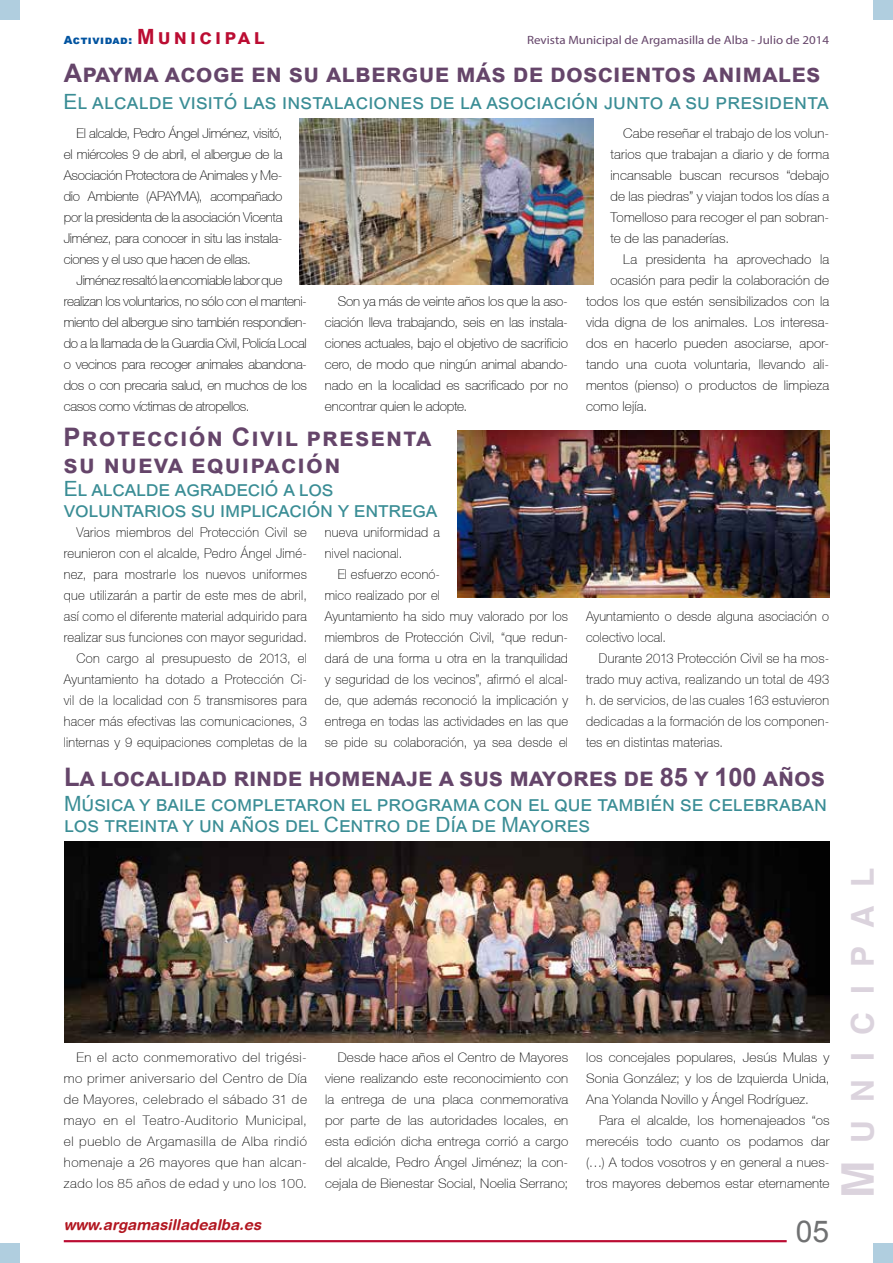
<style>
.page{position:relative;width:893px;height:1263px;background:#fff}
.page>*{position:absolute;margin:0;border:0;box-sizing:border-box;transform-origin:0 0}
.t1{font:700 31.5px "Helvetica";letter-spacing:.57em;color:#dbd3dd}
.t2{font:30px "Arial";color:#707172}
.t3{font:700 25.5px "Arial";letter-spacing:.01em;color:#65456a}
.t4{font:700 25.5px/27px "Arial";letter-spacing:.05em;color:#65456a}
.t5{font:21px/21px "Arial";color:#3a8d95}
.t6{font:italic 700 15px "Helvetica Rounded";color:#b21721}
.t7{font:100 13.5px/21px "Helvetica 35";letter-spacing:.01em;color:#000;scale:.95 1}
.t8{font:100 13.5px/21px "Helvetica 35";letter-spacing:.01em;color:#000;text-align:justify}
.t9{font:100 13.5px/21px "Helvetica 35";letter-spacing:-.025em;color:#000}
.t10{font:100 13.2px/21px "Helvetica 35";letter-spacing:.015em;color:#000;text-align:justify}
.t11{font:12px "Myriad Pro";color:#65456a;scale:1.08 1}
.t12{font:900 11.25px "Arial";letter-spacing:.05em;color:#0053a0}
.s1{font-weight:700;font-size:21px;color:#bb0c32}
.s2{font-size:45px}
</style>
<div class="page">
<div style="left:873px;top:1243px;width:20px;height:20px;background:#b0cedf"></div>
<div style="left:873px;top:0;width:20px;height:20px;background:#b0cedf"></div>
<div style="left:0;top:0;width:20px;height:20px;background:#b0cedf"></div>
<hr style="left:64px;top:1240px;width:723px;height:2px;background:#bb0c32">
<div style="left:0;top:1243px;width:20px;height:20px;background:#b0cedf"></div>
<img style="left:457px;top:430px;width:372px;height:167px">
<img style="left:299px;top:118px;width:294px;height:167px">
<img style="left:64px;top:841px;width:765px;height:202px">
<p class="t12" style="left:64px;top:31px;width:202px">Actividad: <span class="s1">Municipal</span></p>
<p class="t11" style="left:527px;top:32px;width:281px">Revista Municipal de Argamasilla de Alba - Julio de 2014</p>
<h3 class="t3" style="left:64px;top:55px;width:758px">Apayma acoge en su albergue más de doscientos animales</h3>
<h3 class="t5" style="left:63px;top:91px;width:767px">El alcalde visitó las instalaciones de la asociación junto a su presidenta</h3>
<p class="t8" style="left:64px;top:123px;width:220px;text-indent:13px">El alcalde, Pedro Ángel Jiménez, visitó, el miércoles 9 de abril, el albergue de la Asociación Protectora de Animales y Me&shy;dio Ambiente (APAYMA), acompañado por la presidenta de la asociación Vicenta Jiménez, para conocer in situ las instala&shy;ciones y el uso que hacen de ellas.</p>
<p class="t9" style="left:64px;top:270px;width:245px;text-indent:13px">Jiménez resaltó la encomiable labor que realizan los voluntarios, no sólo con el manteni&shy;miento del albergue sino también respondien&shy;do a la llamada de la Guardia Civil, Policía Local o vecinos para recoger animales abandona&shy;dos o con precaria salud, en muchos de los casos como víctimas de atropellos.</p>
<p class="t8" style="left:325px;top:291px;width:245px;text-indent:13px">Son ya más de veinte años los que la aso&shy;ciación lleva trabajando, seis en las instala&shy;ciones actuales, bajo el objetivo de sacrificio cero, de modo que ningún animal abando&shy;nado en la localidad es sacrificado por no encontrar quien le adopte.</p>
<h3 class="t4" style="left:64px;top:424px;width:369px">Protección Civil presenta su nueva equipación</h3>
<h3 class="t5" style="left:64px;top:478px;width:375px">El alcalde agradeció a los voluntarios su implicación y entrega</h3>
<p class="t7" style="left:64px;top:522px;width:257px;text-align:right">Varios miembros del Protección Civil se reunieron con el alcalde, Pedro Ángel Jimé&shy;nez, para mostrarle los nuevos uniformes que utilizarán a partir de este mes de abril, así como el diferente material adquirido para realizar sus funciones con mayor seguridad.<br>Con cargo al presupuesto de 2013, el Ayuntamiento ha dotado a Protección Ci&shy;vil de la localidad con 5 transmisores para hacer más efectivas las comunicaciones, 3 linternas y 9 equipaciones completas de la</p>
<p class="t7" style="left:325px;top:522px;width:123px">nueva uniformidad a nivel nacional.</p>
<p class="t7" style="left:325px;top:564px;width:257px;text-indent:13px">El esfuerzo econó-<br>mico realizado por el<br>Ayuntamiento ha sido muy valorado por los miembros de Protección Civil, “que redun&shy;dará de una forma u otra en la tranquilidad y seguridad de los vecinos”, afirmó el alcal&shy;de, que además reconoció la implicación y entrega en todas las actividades en las que se pide su colaboración, ya sea desde el</p>
<p class="t8" style="left:610px;top:123px;width:220px;text-indent:13px">Cabe reseñar el trabajo de los volun&shy;tarios que trabajan a diario y de forma incansable buscan recursos “debajo de las piedras” y viajan todos los días a Tomelloso para recoger el pan sobran&shy;te de las panaderías.</p>
<p class="t8" style="left:623px;top:249px;width:207px">La presidenta ha aprovechado la</p>
<p class="t8" style="left:610px;top:270px;width:220px">ocasión para pedir la colaboración de</p>
<p class="t8" style="left:586px;top:291px;width:245px">todos los que estén sensibilizados con la</p>
<p class="t8" style="left:586px;top:312px;width:245px">vida digna de los animales. Los interesa-</p>
<p class="t8" style="left:586px;top:333px;width:245px">dos en hacerlo pueden asociarse, apor-</p>
<p class="t8" style="left:586px;top:354px;width:245px">tando una cuota voluntaria, llevando ali-</p>
<p class="t8" style="left:586px;top:375px;width:245px">mentos (pienso) o productos de limpieza</p>
<p class="t8" style="left:586px;top:396px;width:63px">como lejía.</p>
<p class="t7" style="left:586px;top:606px;width:257px">Ayuntamiento o desde alguna asociación o colectivo local.</p>
<p class="t7" style="left:586px;top:648px;width:257px;text-align:justify;text-indent:13px">Durante 2013 Protección Civil se ha mos&shy;trado muy activa, realizando un total de 493 h. de servicios, de las cuales 163 estuvieron dedicadas a la formación de los componen&shy;tes en distintas materias.</p>
<h3 class="t3" style="left:64px;top:759px;width:762px">La localidad rinde homenaje a sus mayores de 85 y 100 años</h3>
<h3 class="t5" style="left:64px;top:792px;width:765px">Música y baile completaron el programa con el que también se celebraban los treinta y un años del Centro de Día de Mayores</h3>
<p class="t10" style="left:64px;top:1047px;width:245px;text-indent:13px">En el acto conmemorativo del trigési&shy;mo primer aniversario del Centro de Día de Mayores, celebrado el sábado 31 de mayo en el Teatro-Auditorio Municipal, el pueblo de Argamasilla de Alba rindió homenaje a 26 mayores que han alcan&shy;zado los 85 años de edad y uno los 100.</p>
<p class="t10" style="left:325px;top:1047px;width:245px;text-indent:13px">Desde hace años el Centro de Mayores viene realizando este reconocimiento con la entrega de una placa conmemorativa por parte de las autoridades locales, en esta edición dicha entrega corrió a cargo del alcalde, Pedro Ángel Jiménez; la con&shy;cejala de Bienestar Social, Noelia Serrano;</p>
<p class="t10" style="left:586px;top:1047px;width:245px">los concejales populares, Jesús Mulas y Sonia González; y los de Izquierda Unida, Ana Yolanda Novillo y Ángel Rodríguez.</p>
<p class="t10" style="left:586px;top:1110px;width:245px;text-indent:13px">Para el alcalde, los homenajeados “os merecéis todo cuanto os podamos dar (…) A todos vosotros y en general a nues&shy;tros mayores debemos estar eternamente</p>
<p class="t6" style="left:64px;top:1215px;width:199px">www.argamasilladealba.es</p>
<h2 class="t2" style="left:796px;top:1211px;width:35px">05</h2>
<h1 class="t1" style="left:843px;top:1198px;width:332px;rotate:-90deg"><span class="s2">M</span> unicipal</h1>
</div>
